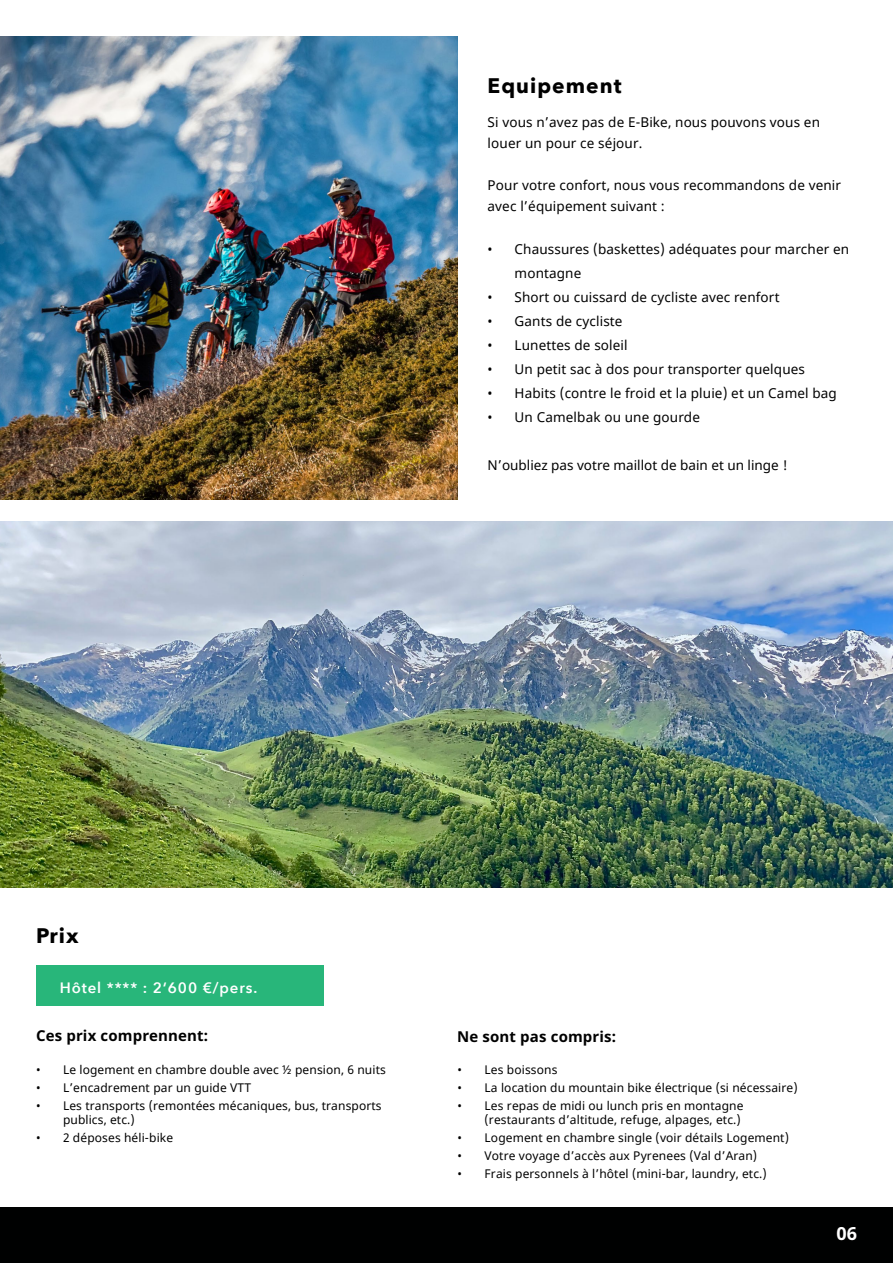
<style>
.page{position:relative;width:893px;height:1263px;background:#fff}
.page>*{position:absolute;margin:0;border:0;box-sizing:border-box;transform-origin:0 0}
.t1{font:700 21px "Avenir Next";letter-spacing:.05em;color:#000}
.t2{font:700 18px "Noto Sans";color:#fff}
.t3{font:700 15px "Noto Sans";letter-spacing:.01em;color:#000}
.t4{font:600 15px "Avenir Next";letter-spacing:.06em;color:#fff}
.t5{font:13.5px/21px "Noto Sans";letter-spacing:.01em;color:#000}
.t6{font:12px/14.4px "Noto Sans";letter-spacing:.01em;color:#000}
</style>
<div class="page">
<div style="left:36px;top:965px;width:287px;height:41px;background:#28b67a"></div>
<div style="left:0;top:1208px;width:893px;height:55px;background:#000101"></div>
<img style="left:0;top:36px;width:457px;height:464px">
<img style="left:0;top:521px;width:893px;height:366px">
<h1 class="t1" style="left:488px;top:68px;width:136px">Equipement</h1>
<p class="t5" style="left:488px;top:112px;width:334px">Si vous n’avez pas de E-Bike, nous pouvons vous en louer un pour ce séjour.</p>
<p class="t5" style="left:488px;top:175px;width:355px">Pour votre confort, nous vous recommandons de venir avec l’équipement suivant :</p>
<p class="t5" style="left:515px;top:237px;width:336px;line-height:24px;text-indent:-27px">• Chaussures (baskettes) adéquates pour marcher en montagne</p>
<p class="t5" style="left:488px;top:287px;width:293px">• Short ou cuissard de cycliste avec renfort</p>
<p class="t5" style="left:488px;top:311px;width:136px">• Gants de cycliste</p>
<p class="t5" style="left:488px;top:335px;width:142px">• Lunettes de soleil</p>
<p class="t5" style="left:488px;top:359px;width:319px">• Un petit sac à dos pour transporter quelques</p>
<p class="t5" style="left:488px;top:383px;width:351px">• Habits (contre le froid et la pluie) et un Camel bag</p>
<p class="t5" style="left:488px;top:407px;width:214px">• Un Camelbak ou une gourde</p>
<p class="t5" style="left:488px;top:455px;width:301px">N’oubliez pas votre maillot de bain et un linge !</p>
<h1 class="t1" style="left:36px;top:917px;width:44px">Prix</h1>
<p class="t4" style="left:60px;top:975px;width:199px">Hôtel **** : 2‘600 €/pers.</p>
<p class="t3" style="left:36px;top:1025px;width:174px">Ces prix comprennent:</p>
<p class="t6" style="left:36px;top:1063px;width:351px">• Le logement en chambre double avec ½ pension, 6 nuits</p>
<p class="t6" style="left:36px;top:1081px;width:216px">• L’encadrement par un guide VTT</p>
<p class="t6" style="left:63px;top:1099px;width:320px;text-indent:-27px">• Les transports (remontées mécaniques, bus, transports publics, etc.)</p>
<p class="t6" style="left:36px;top:1131px;width:139px">• 2 déposes héli-bike</p>
<p class="t3" style="left:457px;top:1026px;width:161px">Ne sont pas compris:</p>
<p class="t6" style="left:458px;top:1063px;width:101px">• Les boissons</p>
<p class="t6" style="left:458px;top:1081px;width:342px">• La location du mountain bike électrique (si nécessaire)</p>
<p class="t6" style="left:458px;top:1099px;width:287px;text-align:right">• Les repas de midi ou lunch pris en montagne (restaurants d’altitude, refuge, alpages, etc.)</p>
<p class="t6" style="left:458px;top:1131px;width:333px">• Logement en chambre single (voir détails Logement)</p>
<p class="t6" style="left:458px;top:1149px;width:301px">• Votre voyage d’accès aux Pyrenees (Val d’Aran)</p>
<p class="t6" style="left:458px;top:1167px;width:311px">• Frais personnels à l’hôtel (mini-bar, laundry, etc.)</p>
<h2 class="t2" style="left:836px;top:1221px;width:22px">06</h2>
</div>
